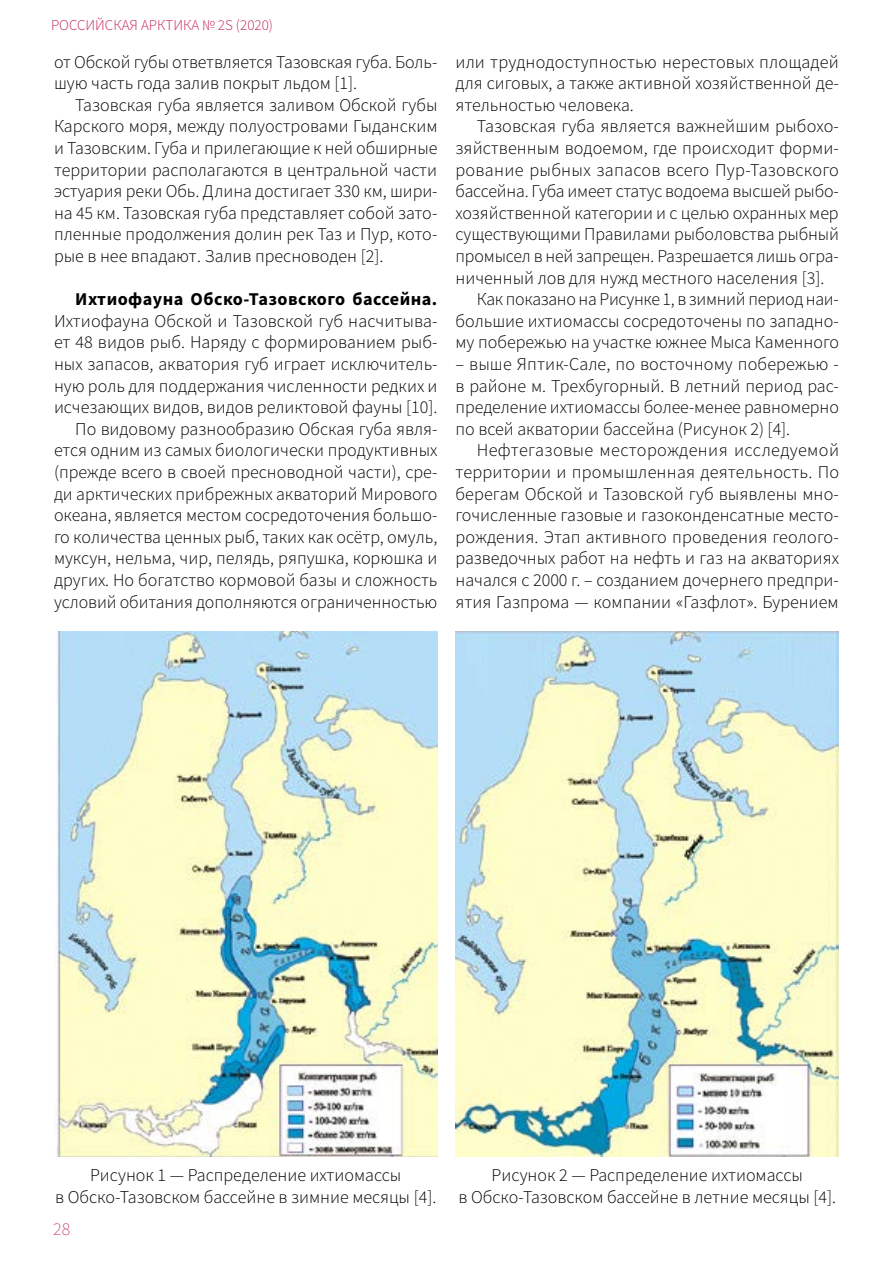
<style>
.page{position:relative;width:893px;height:1263px;background:#fff}
.page>*{position:absolute;margin:0;border:0;box-sizing:border-box;transform-origin:0 0}
.t1{font:300 18px/21.6px "Source Sans Pro";color:#000;text-align:justify}
.t2{font:700 18px "Source Sans Pro";letter-spacing:.025em;color:#000}
.t3{font:200 18px "Source Sans Pro";color:#c52657}
.t4{font:300 15px "Source Sans Pro";color:#c52657}
</style>
<div class="page">
<img style="left:54px;top:631px;width:383px;height:526px">
<img style="left:455px;top:631px;width:384px;height:526px">
<p class="t4" style="left:51px;top:16px;width:224px">РОССИЙСКАЯ АРКТИКА № 2S (2020)</p>
<p class="t1" style="left:54px;top:51px;width:385px">от Обской губы ответвляется Тазовская губа. Боль&shy;шую часть года залив покрыт льдом [1].</p>
<p class="t1" style="left:54px;top:94px;width:385px;text-indent:21px">Тазовская губа является заливом Обской губы Карского моря, между полуостровами Гыданским и Тазовским. Губа и прилегающие к ней обширные территории располагаются в центральной части эстуария реки Обь. Длина достигает 330 км, шири&shy;на 45 км. Тазовская губа представляет собой зато&shy;пленные продолжения долин рек Таз и Пур, кото&shy;рые в нее впадают. Залив пресноводен [2].</p>
<p class="t2" style="left:75px;top:287px;width:364px">Ихтиофауна Обско-Тазовского бассейна.</p>
<p class="t1" style="left:54px;top:310px;width:385px;text-align:right">Ихтиофауна Обской и Тазовской губ насчитыва&shy;ет 48 видов рыб. Наряду с формированием рыб&shy;ных запасов, акватория губ играет исключитель&shy;ную роль для поддержания численности редких и исчезающих видов, видов реликтовой фауны [10].<br>По видовому разнообразию Обская губа явля&shy;ется одним из самых биологически продуктивных (прежде всего в своей пресноводной части), сре&shy;ди арктических прибрежных акваторий Мирового океана, является местом сосредоточения большо&shy;го количества ценных рыб, таких как осётр, омуль, муксун, нельма, чир, пелядь, ряпушка, корюшка и других. Но богатство кормовой базы и сложность условий обитания дополняются ограниченностью</p>
<p class="t1" style="left:455px;top:51px;width:385px">или труднодоступностью нерестовых площадей для сиговых, а также активной хозяйственной де&shy;ятельностью человека.</p>
<p class="t1" style="left:477px;top:116px;width:364px">Тазовская губа является важнейшим рыбохо-</p>
<p class="t1" style="left:455px;top:137px;width:385px">зяйственным водоемом, где происходит форми-</p>
<p class="t1" style="left:455px;top:159px;width:385px">рование рыбных запасов всего Пур-Тазовского</p>
<p class="t1" style="left:455px;top:180px;width:385px">бассейна. Губа имеет статус водоема высшей рыбо-</p>
<p class="t1" style="left:455px;top:202px;width:385px">хозяйственной категории и с целью охранных мер</p>
<p class="t1" style="left:455px;top:224px;width:385px">существующими Правилами рыболовства рыбный</p>
<p class="t1" style="left:455px;top:245px;width:385px">промысел в ней запрещен. Разрешается лишь огра-</p>
<p class="t1" style="left:455px;top:267px;width:370px">ниченный лов для нужд местного населения [3].</p>
<p class="t1" style="left:477px;top:288px;width:364px">Как показано на Рисунке 1, в зимний период наи-</p>
<p class="t1" style="left:455px;top:310px;width:385px">большие ихтиомассы сосредоточены по западно-</p>
<p class="t1" style="left:455px;top:332px;width:385px">му побережью на участке южнее Мыса Каменного</p>
<p class="t1" style="left:455px;top:353px;width:385px">– выше Яптик-Сале, по восточному побережью - в районе м. Трехбугорный. В летний период рас&shy;пределение ихтиомассы более-менее равномерно по всей акватории бассейна (Рисунок 2) [4].</p>
<p class="t1" style="left:455px;top:440px;width:385px;text-indent:21px">Нефтегазовые месторождения исследуемой территории и промышленная деятельность. По берегам Обской и Тазовской губ выявлены мно&shy;гочисленные газовые и газоконденсатные место&shy;рождения. Этап активного проведения геолого&shy;разведочных работ на нефть и газ на акваториях начался с 2000 г. – созданием дочернего предпри&shy;ятия Газпрома — компании «Газфлот». Бурением</p>
<p class="t1" style="left:55px;top:1164px;width:383px;text-align:center">Рисунок 1 — Распределение ихтиомассы<br>в Обско-Тазовском бассейне в зимние месяцы [4].</p>
<p class="t1" style="left:458px;top:1164px;width:379px;text-align:center">Рисунок 2 — Распределение ихтиомассы<br>в Обско-Тазовском бассейне в летние месяцы [4].</p>
<p class="t3" style="left:53px;top:1218px;width:18px">28</p>
</div>
